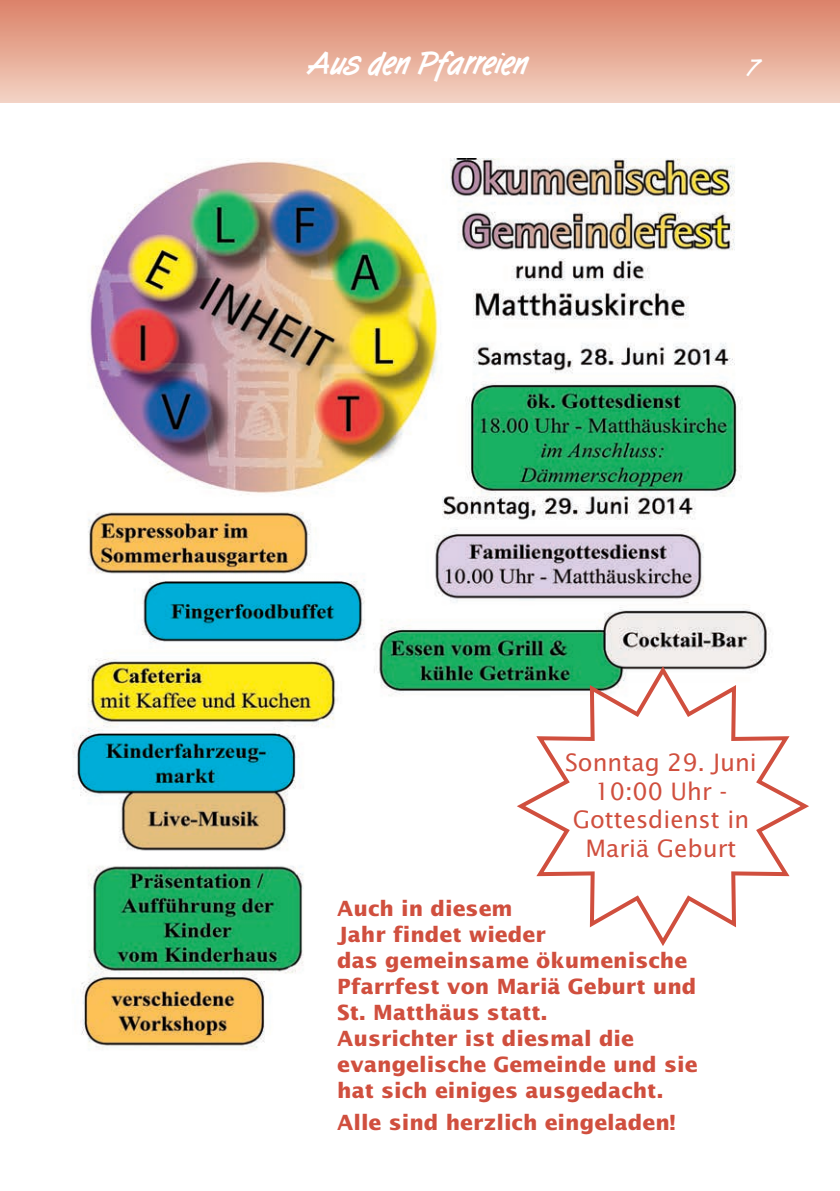
<style>
.page{position:relative;width:840px;height:1191px;background:#fff}
.page>*{position:absolute;margin:0;border:0;box-sizing:border-box;transform-origin:0 0}
.t1{font:700 32px "Tomboy";color:#fff}
.t2{font:24px/28.8px "Lucida Sans";color:#d04f3e;text-align:center}
.t3{font:700 22px "Tomboy";color:#fff}
.t4{font:700 21px/26px "Lucida Sans";color:#d04f3e}
</style>
<div class="page">
<div style="left:0;top:0;width:839px;height:102px;background:linear-gradient(to bottom,#db8167,#f2d1c2)"></div>
<div style="left:0;top:0;width:17px;height:102px;background:linear-gradient(to bottom,#db8167,#f2d1c2)"></div>
<img style="left:72px;top:159px;width:699px;height:891px">
<svg style="left:516px;top:666px;width:292px;height:280px"></svg>
<h1 class="t1" style="left:309px;top:44px;width:221px">Aus den Pfarreien</h1>
<p class="t3" style="left:746px;top:55px;width:14px">7</p>
<p class="t2" style="left:564px;top:749px;width:193px">Sonntag 29. Juni<br>10:00 Uhr -<br>Gottesdienst in<br>Mariä Geburt</p>
<p class="t4" style="left:337px;top:897px;width:361px">Auch in diesem<br>Jahr findet wieder<br>das gemeinsame ökumenische<br>Pfarrfest von Mariä Geburt und<br>St. Matthäus statt.<br>Ausrichter ist diesmal die evangelische Gemeinde und sie hat sich einiges ausgedacht.</p>
<p class="t4" style="left:337px;top:1110px;width:339px">Alle sind herzlich eingeladen!</p>
</div>
